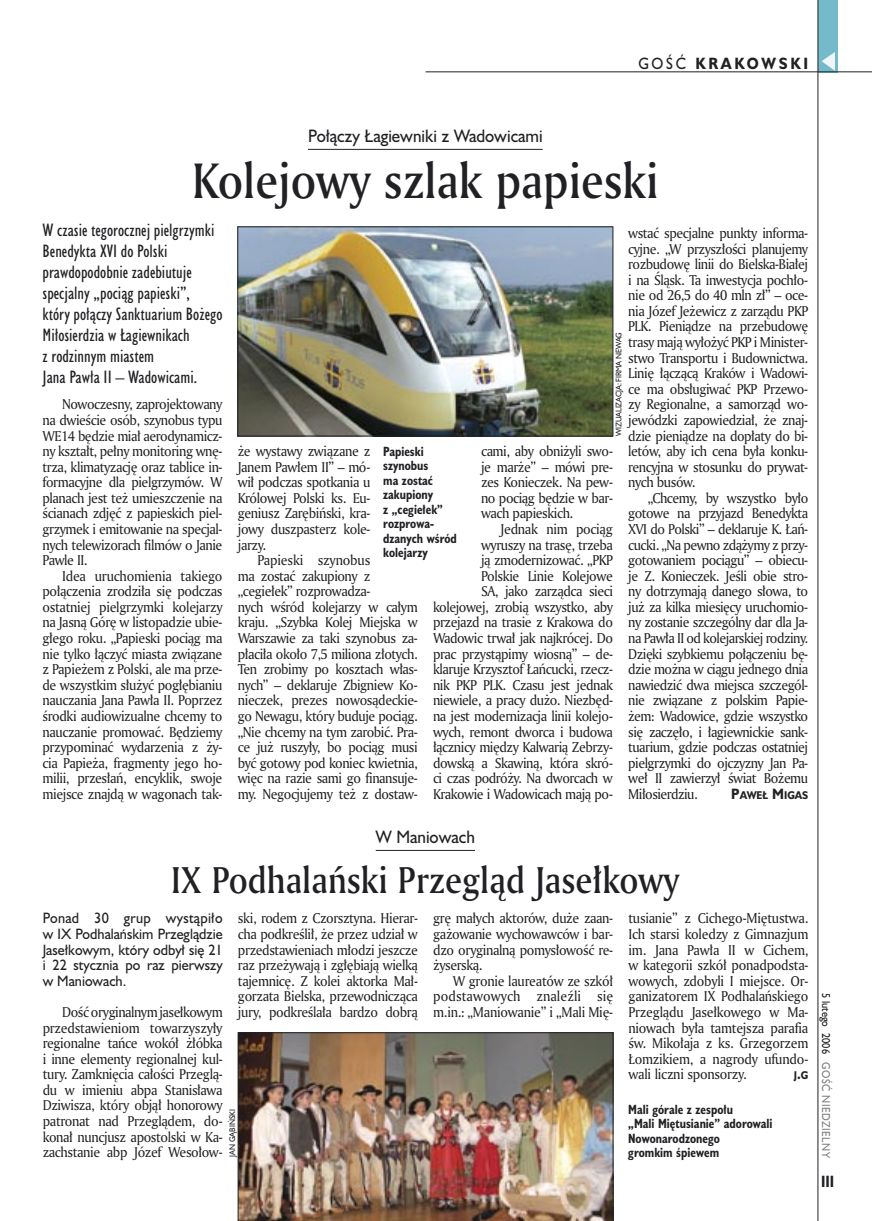
<style>
.page{position:relative;width:872px;height:1221px;background:#fff}
.page>*{position:absolute;margin:0;border:0;box-sizing:border-box;transform-origin:0 0}
._05a_tytyl_AmMd_32_pt{font:48px "Amerigo Md PL";color:#212125;scale:.9 1}
._05-9_tytyl_AmMd_24_pt{font:36px "Amerigo Md PL";color:#212125;scale:.9 1}
._06-4_lead_lokal_HuCn_11_pt{font:16.5px/21px "Humanst 521 Cn PL";color:#212125}
._04-3_nadtytul_lokal{font:16.5px "Humanst 521 PL";color:#212125;scale:.94 1}
._15b_temat_prawo{font:700 15px "Humanst 521 PL";letter-spacing:.2em;color:#212125;scale:.9 1}
._17_pagina_prawa{font:700 15px "Humanst 521 Cn PL";color:#212125;scale:.94 1}
._01_body_tekst{font:13.8px/15.6px "Amerigo PL";letter-spacing:-.035em;color:#212125;text-align:justify;scale:.94 1}
._06-5_lead_lokal_maly_Hu_9_pt{font:13.8px/15.6px "Humanst 521 PL";color:#212125;text-align:justify;scale:.94 1}
._09_podpis_zdjecia_HuCnB{font:700 12.3px/14.4px "Humanst 521 Cn PL";color:#212125;scale:.94 1}
._19a_data_prawa_GOSC{font:10.5px "Humanst 521 PL";letter-spacing:.05em;color:#7f7f83;scale:.9 1}
._19_data_prawa{font:10.5px "Humanst 521 PL";color:#212125;scale:.9 1}
._01_body_tekst-2{font:700 10.35px "Humanst 521 PL";color:#212125;scale:.9 1}
._09a_autor_zdjecia_Hu_5_pt{font:7.5px "Humanst 521 PL";letter-spacing:-.02em;color:#212125;scale:.94 1}
._09a_autor_zdjecia_Hu_5_pt-2{font:7.5px "Humanst 521 PL";color:#212125;scale:.94 1}
.s1{font-weight:400}
.s2{font-size:13.8px}
</style>
<div class="page">
<div style="left:818px;top:0;width:19px;height:72px;background:#75baca"></div>
<hr style="left:817px;top:0;width:1px;height:1220px;background:#212125">
<svg style="left:821px;top:52px;width:14px;height:19px"></svg>
<hr style="left:425px;top:72px;width:447px;height:1px;background:#212125">
<hr style="left:376px;top:850px;width:99px;height:1px;background:#212125">
<hr style="left:308px;top:149px;width:234px;height:1px;background:#212125">
<img style="left:238px;top:1032px;width:375px;height:188px">
<img style="left:239px;top:228px;width:372px;height:206px">
<div style="left:237px;top:226px;width:376px;height:210px;border:1px solid #212125"></div>
<p class="_15b_temat_prawo" style="left:638px;top:53px;width:190px"><span class="s1">GOŚĆ</span> KRAKOWSKI</p>
<p class="_04-3_nadtytul_lokal" style="left:308px;top:125px;width:251px">Połączy Łagiewniki z Wadowicami</p>
<p class="_05a_tytyl_AmMd_32_pt" style="left:192px;top:149px;width:520px">Kolejowy szlak papieski</p>
<p class="_06-4_lead_lokal_HuCn_11_pt" style="left:43px;top:219px;width:181px">W czasie tegorocznej pielgrzymki<br>Benedykta XVI do Polski prawdopodobnie zadebiutuje specjalny „pociąg papieski”,<br>który połączy Sanktuarium Bożego<br>Miłosierdzia w Łagiewnikach<br>z rodzinnym miastem<br>Jana Pawła II – Wadowicami.</p>
<p class="_01_body_tekst" style="left:43px;top:396px;width:193px;text-indent:20px">Nowoczesny, zaprojektowany na dwieście osób, szynobus typu WE14 będzie miał aerodynamicz&shy;ny kształt, pełny monitoring wnę&shy;trza, klimatyzację oraz tablice in&shy;formacyjne dla pielgrzymów. W planach jest też umieszczenie na ścianach zdjęć z papieskich piel&shy;grzymek i emitowanie na specjal&shy;nych telewizorach filmów o Janie Pawle II.</p>
<p class="_01_body_tekst" style="left:43px;top:567px;width:193px;text-indent:20px">Idea uruchomienia takiego połączenia zrodziła się podczas ostatniej pielgrzymki kolejarzy na Jasną Górę w listopadzie ubie&shy;głego roku. „Papieski pociąg ma nie tylko łączyć miasta związane z Papieżem z Polski, ale ma prze&shy;de wszystkim służyć pogłębianiu nauczania Jana Pawła II. Poprzez środki audiowizualne chcemy to nauczanie promować. Będziemy przypominać wydarzenia z ży&shy;cia Papieża, fragmenty jego ho&shy;milii, przesłań, encyklik, swoje miejsce znajdą w wagonach tak-</p>
<p class="_01_body_tekst" style="left:628px;top:225px;width:193px">wstać specjalne punkty informa&shy;cyjne. „W przyszłości planujemy rozbudowę linii do Bielska-Białej i na Śląsk. Ta inwestycja pochło&shy;nie od 26,5 do 40 mln zł” – oce&shy;nia Józef Jeżewicz z zarządu PKP PLK. Pieniądze na przebudowę trasy mają wyłożyć PKP i Minister&shy;stwo Transportu i Budownictwa.<br>Linię łączącą Kraków i Wadowi&shy;ce ma obsługiwać PKP Przewo&shy;zy Regionalne, a samorząd wo&shy;jewódzki zapowiedział, że znaj&shy;dzie pieniądze na dopłaty do bi&shy;letów, aby ich cena była konku&shy;rencyjna w stosunku do prywat&shy;nych busów.</p>
<p class="_01_body_tekst" style="left:628px;top:489px;width:193px;text-indent:20px">„Chcemy, by wszystko było gotowe na przyjazd Benedykta XVI do Polski” – deklaruje K. Łań&shy;cucki. „Na pewno zdążymy z przy&shy;gotowaniem pociągu” – obiecu&shy;je Z. Konieczek. Jeśli obie stro&shy;ny dotrzymają danego słowa, to już za kilka miesięcy uruchomio&shy;ny zostanie szczególny dar dla Ja&shy;na Pawła II od kolejarskiej rodziny.<br>Dzięki szybkiemu połączeniu bę&shy;dzie można w ciągu jednego dnia nawiedzić dwa miejsca szczegól&shy;nie związane z polskim Papie&shy;żem: Wadowice, gdzie wszystko się zaczęło, i łagiewnickie sank&shy;tuarium, gdzie podczas ostatniej pielgrzymki do ojczyzny Jan Pa&shy;weł II zawierzył świat Bożemu Miłosierdziu.</p>
<p class="_09a_autor_zdjecia_Hu_5_pt" style="left:613px;top:436px;width:112px;rotate:-90deg">WIZUALIZACJA: FIRMA NEWAG</p>
<p class="_01_body_tekst" style="left:481px;top:443px;width:142px">cami, aby obniżyli swo&shy;je marże” – mówi pre&shy;zes Konieczek. Na pew&shy;no pociąg będzie w bar&shy;wach papieskich.</p>
<p class="_01_body_tekst" style="left:433px;top:521px;width:193px;text-align:right">Jednak nim pociąg<br>wyruszy na trasę, trzeba<br>ją zmodernizować. „PKP<br>Polskie Linie Kolejowe<br>SA, jako zarządca sieci kolejowej, zrobią wszystko, aby przejazd na trasie z Krakowa do<br>Wadowic trwał jak najkrócej. Do prac przystąpimy wiosną” – de&shy;klaruje Krzysztof Łańcucki, rzecz&shy;nik PKP PLK. Czasu jest jednak niewiele, a pracy dużo. Niezbęd&shy;na jest modernizacja linii kolejo&shy;wych, remont dworca i budowa łącznicy między Kalwarią Zebrzy&shy;dowską a Skawiną, która skró&shy;ci czas podróży. Na dworcach w<br>Krakowie i Wadowicach mają po-</p>
<p class="_01_body_tekst" style="left:238px;top:443px;width:143px">że wystawy związane z Janem Pawłem II” – mó&shy;wił podczas spotkania u Królowej Polski ks. Eu&shy;geniusz Zarębiński, kra&shy;jowy duszpasterz kole&shy;jarzy.</p>
<p class="_01_body_tekst" style="left:238px;top:552px;width:193px;text-align:left;text-indent:20px">Papieski szynobus<br>ma zostać zakupiony z „cegiełek” rozprowadza-<br>nych wśród kolejarzy w całym kraju. „Szybka Kolej Miejska w<br>Warszawie za taki szynobus za&shy;płaciła około 7,5 miliona złotych.<br>Ten zrobimy po kosztach włas&shy;nych” – deklaruje Zbigniew Ko&shy;nieczek, prezes nowosądeckie&shy;go Newagu, który buduje pociąg. „Nie chcemy na tym zarobić. Pra&shy;ce już ruszyły, bo pociąg musi być gotowy pod koniec kwietnia, więc na razie sami go finansuje&shy;my. Negocjujemy też z dostaw-</p>
<p class="_09_podpis_zdjecia_HuCnB" style="left:383px;top:444px;width:45px">Papieski</p>
<p class="_09_podpis_zdjecia_HuCnB" style="left:383px;top:458px;width:54px">szynobus ma zostać</p>
<p class="_09_podpis_zdjecia_HuCnB" style="left:383px;top:487px;width:65px">zakupiony<br>z „cegiełek” rozprowa-</p>
<p class="_09_podpis_zdjecia_HuCnB" style="left:383px;top:530px;width:80px">dzanych wśród kolejarzy</p>
<p class="_01_body_tekst-2" style="left:731px;top:787px;width:87px"><span class="s2">P</span>AWEŁ <span class="s2">M</span>IGAS</p>
<p class="_04-3_nadtytul_lokal" style="left:376px;top:825px;width:107px">W Maniowach</p>
<p class="_05-9_tytyl_AmMd_24_pt" style="left:171px;top:855px;width:566px">IX Podhalański Przegląd Jasełkowy</p>
<p class="_01_body_tekst" style="left:238px;top:910px;width:193px">ski, rodem z Czorsztyna. Hierar&shy;cha podkreślił, że przez udział w przedstawieniach młodzi jeszcze raz przeżywają i zgłębiają wielką tajemnicę. Z kolei aktorka Mał&shy;gorzata Bielska, przewodnicząca jury, podkreślała bardzo dobrą</p>
<p class="_01_body_tekst" style="left:433px;top:910px;width:193px">grę małych aktorów, duże zaan&shy;gażowanie wychowawców i bar&shy;dzo oryginalną pomysłowość re&shy;żyserską.</p>
<p class="_06-5_lead_lokal_maly_Hu_9_pt" style="left:43px;top:910px;width:193px">Ponad 30 grup wystąpiło w IX Podhalańskim Przeglądzie Jasełkowym, który odbył się 21 i 22 stycznia po raz pierwszy w Maniowach.</p>
<p class="_01_body_tekst" style="left:43px;top:1003px;width:193px;text-indent:20px">Dość oryginalnym jasełkowym przedstawieniom towarzyszyły regionalne tańce wokół żłóbka i inne elementy regionalnej kul&shy;tury. Zamknięcia całości Przeglą&shy;du w imieniu abpa Stanisława Dziwisza, który objął honorowy patronat nad Przeglądem, do&shy;konał nuncjusz apostolski w Ka&shy;zachstanie abp Józef Wesołow-</p>
<p class="_01_body_tekst" style="left:433px;top:972px;width:193px;text-indent:20px">W gronie laureatów ze szkół podstawowych znaleźli się m.in.: „Maniowanie” i „Mali Mię-</p>
<p class="_09a_autor_zdjecia_Hu_5_pt-2" style="left:227px;top:1156px;width:53px;rotate:-90deg">JAN GĄBIŃSKI</p>
<p class="_01_body_tekst" style="left:628px;top:910px;width:193px">tusianie” z Cichego-Miętustwa.<br>Ich starsi koledzy z Gimnazjum im. Jana Pawła II w Cichem, w kategorii szkół ponadpodsta&shy;wowych, zdobyli I miejsce. Or&shy;ganizatorem IX Podhalańskiego Przeglądu Jasełkowego w Ma&shy;niowach była tamtejsza parafia św. Mikołaja z ks. Grzegorzem Łomzikiem, a nagrody ufundo&shy;wali liczni sponsorzy.</p>
<p class="_01_body_tekst-2" style="left:794px;top:1068px;width:18px">J<span class="s2">.</span>G</p>
<p class="_09_podpis_zdjecia_HuCnB" style="left:628px;top:1101px;width:155px">Mali górale z zespołu<br>„Mali Miętusianie” adorowali<br>Nowonarodzonego<br>gromkim śpiewem</p>
<p class="_19_data_prawa" style="left:833px;top:992px;width:69px;rotate:90deg">5 lutego 2006</p>
<p class="_19a_data_prawa_GOSC" style="left:833px;top:1062px;width:108px;rotate:90deg">GOŚĆ NIEDZIELNY</p>
<p class="_17_pagina_prawa" style="left:821px;top:1171px;width:15px">III</p>
</div>
